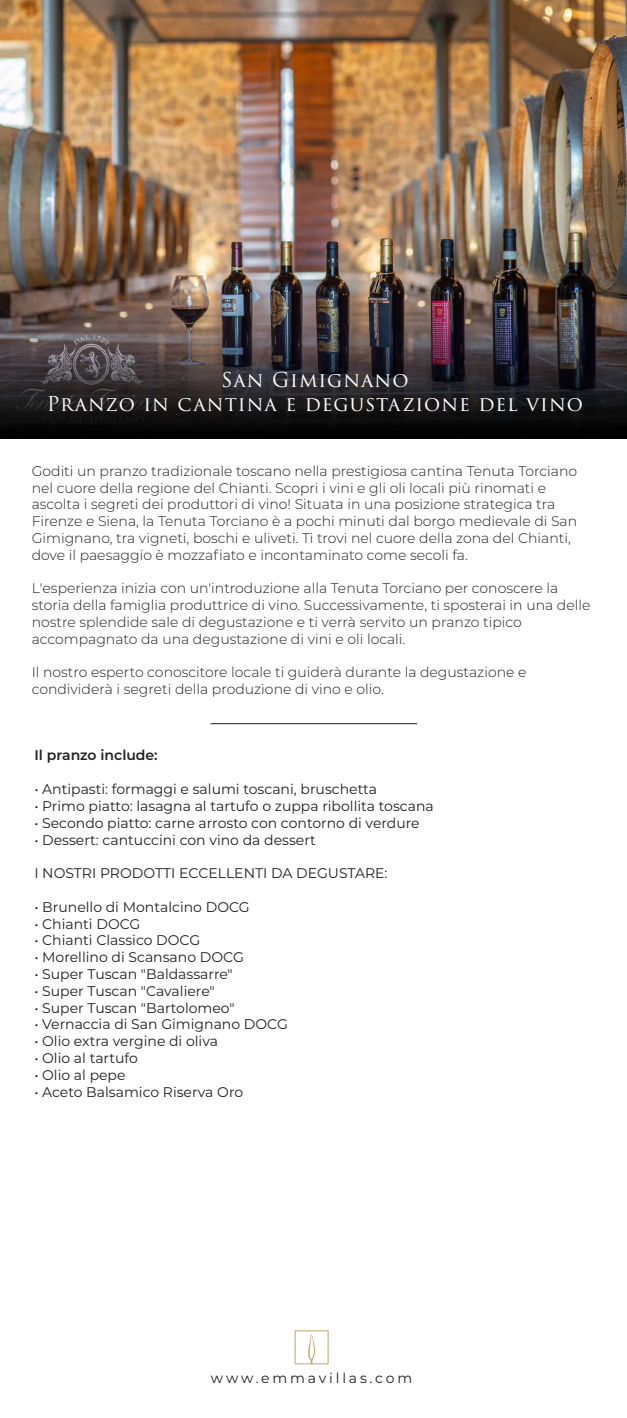
<style>
.page{position:relative;width:627px;height:1418px;background:#fff}
.page>*{position:absolute;margin:0;border:0;box-sizing:border-box;transform-origin:0 0}
.t1{font:20px/24px "Trajan Pro 3";letter-spacing:.05em;color:#fff;text-align:center}
.t2{font:300 14px/16.8px "Montserrat";color:#231f20}
.t3{font:14px "Montserrat";color:#231f20}
.t4{font:14px "Montserrat";letter-spacing:.2em;color:#231f20}
.t5{font:600 14px "Montserrat";color:#231f20}
</style>
<div class="page">
<hr style="left:210px;top:723px;width:207px;height:1px;background:#231f20">
<svg style="left:294px;top:1330px;width:34px;height:34px"></svg>
<img style="left:1px;top:0;width:625px;height:438px">
<h1 class="t1" style="left:47px;top:368px;width:537px">San Gimignano<br>Pranzo in cantina e degustazione del vino</h1>
<p class="t2" style="left:32px;top:462px;width:547px">Goditi un pranzo tradizionale toscano nella prestigiosa cantina Tenuta Torciano nel cuore della regione del Chianti. Scopri i vini e gli oli locali più rinomati e ascolta i segreti dei produttori di vino! Situata in una posizione strategica tra Firenze e Siena, la Tenuta Torciano è a pochi minuti dal borgo medievale di San Gimignano, tra vigneti, boschi e uliveti. Ti trovi nel cuore della zona del Chianti, dove il paesaggio è mozzafiato e incontaminato come secoli fa.</p>
<p class="t2" style="left:32px;top:579px;width:560px">L'esperienza inizia con un'introduzione alla Tenuta Torciano per conoscere la storia della famiglia produttrice di vino. Successivamente, ti sposterai in una delle nostre splendide sale di degustazione e ti verrà servito un pranzo tipico accompagnato da una degustazione di vini e oli locali.</p>
<p class="t2" style="left:32px;top:663px;width:496px">Il nostro esperto conoscitore locale ti guiderà durante la degustazione e condividerà i segreti della produzione di vino e olio.</p>
<p class="t5" style="left:34px;top:745px;width:125px">Il pranzo include:</p>
<p class="t3" style="left:34px;top:779px;width:344px">• Antipasti: formaggi e salumi toscani, bruschetta</p>
<p class="t3" style="left:34px;top:796px;width:401px">• Primo piatto: lasagna al tartufo o zuppa ribollita toscana</p>
<p class="t3" style="left:34px;top:813px;width:386px">• Secondo piatto: carne arrosto con contorno di verdure</p>
<p class="t3" style="left:34px;top:830px;width:283px">• Dessert: cantuccini con vino da dessert</p>
<p class="t3" style="left:34px;top:863px;width:354px">I NOSTRI PRODOTTI ECCELLENTI DA DEGUSTARE:</p>
<p class="t3" style="left:34px;top:897px;width:217px">• Brunello di Montalcino DOCG</p>
<p class="t3" style="left:34px;top:914px;width:107px">• Chianti DOCG</p>
<p class="t3" style="left:34px;top:930px;width:167px">• Chianti Classico DOCG</p>
<p class="t3" style="left:34px;top:947px;width:211px">• Morellino di Scansano DOCG</p>
<p class="t3" style="left:34px;top:964px;width:200px">• Super Tuscan "Baldassarre"</p>
<p class="t3" style="left:34px;top:981px;width:182px">• Super Tuscan "Cavaliere"</p>
<p class="t3" style="left:34px;top:998px;width:202px">• Super Tuscan "Bartolomeo"</p>
<p class="t3" style="left:34px;top:1014px;width:255px">• Vernaccia di San Gimignano DOCG</p>
<p class="t3" style="left:34px;top:1031px;width:185px">• Olio extra vergine di oliva</p>
<p class="t3" style="left:34px;top:1048px;width:105px">• Olio al tartufo</p>
<p class="t3" style="left:34px;top:1065px;width:93px">• Olio al pepe</p>
<p class="t3" style="left:34px;top:1082px;width:210px">• Aceto Balsamico Riserva Oro</p>
<p class="t4" style="left:211px;top:1368px;width:203px">www.emmavillas.com</p>
</div>
